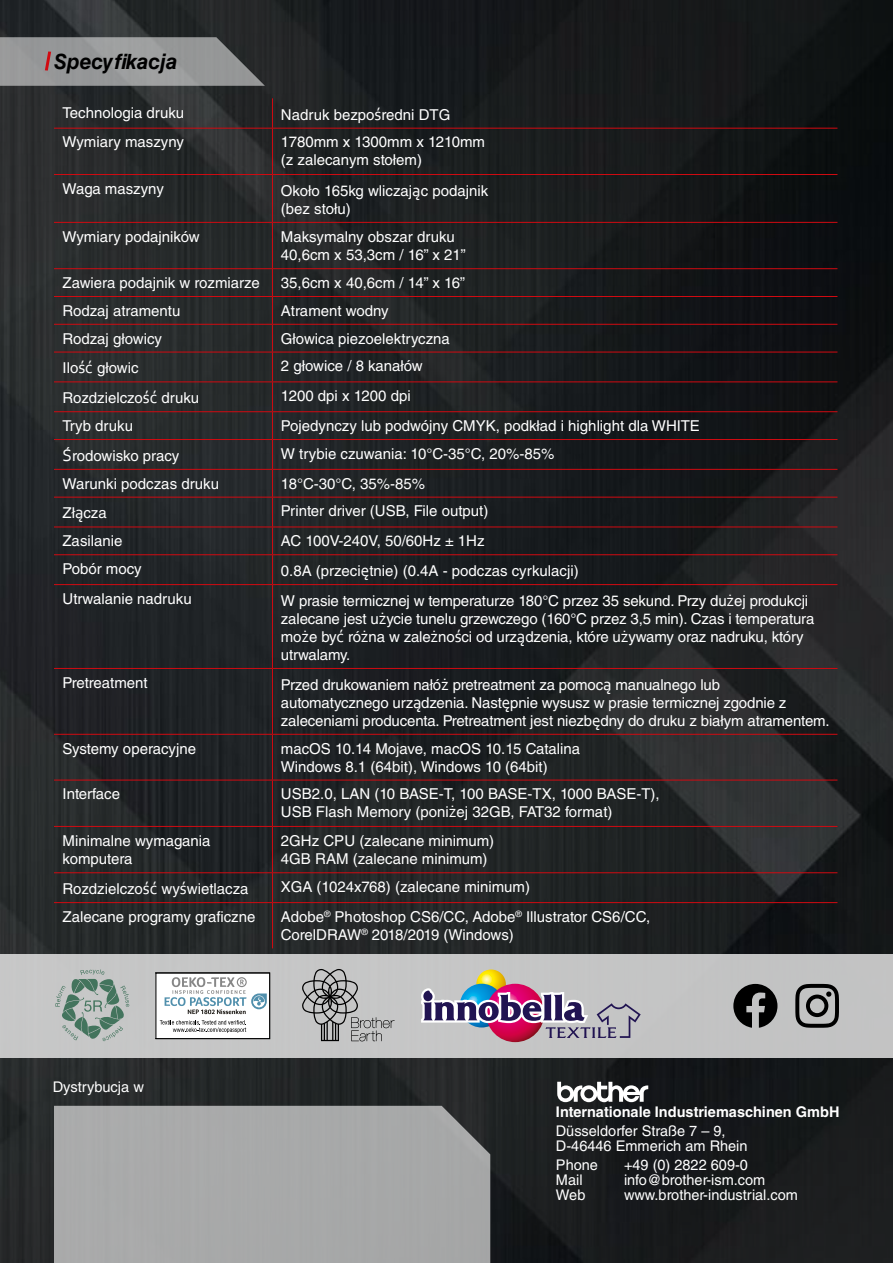
<style>
.page{position:relative;width:893px;height:1263px;background:#fff}
.page>*{position:absolute;margin:0;border:0;box-sizing:border-box;transform-origin:0 0}
.t1{font:italic 700 21px "Helvetica LT Std";color:#000}
.t2{font:15px/18px "Helvetica LT Std";color:#fff}
.t3{font:14.7px/14.7px "Helvetica LT Std";color:#fff}
.t4{font:700 14.7px "Helvetica LT Std";color:#fff}
.s1{font-family:"Corbel";font-size:17.25px}
</style>
<div class="page">
<img style="left:0;top:0;width:893px;height:1263px">
<div style="left:0;top:954px;width:893px;height:104px;background:#c5c5c5"></div>
<svg style="left:476px;top:969px;width:30px;height:30px"></svg>
<svg style="left:460px;top:984px;width:44px;height:43px"></svg>
<svg style="left:486px;top:984px;width:58px;height:58px"></svg>
<svg style="left:421px;top:988px;width:220px;height:50px"></svg>
<svg style="left:55px;top:969px;width:74px;height:72px"></svg>
<svg style="left:557px;top:1082px;width:91px;height:20px"></svg>
<svg style="left:795px;top:984px;width:44px;height:44px"></svg>
<svg style="left:302px;top:969px;width:93px;height:72px"></svg>
<svg style="left:158px;top:974px;width:110px;height:63px;background:#dfe4e5"></svg>
<div style="left:156px;top:972px;width:114px;height:67px;border:1px solid #000"></div>
<svg style="left:733px;top:984px;width:44px;height:44px"></svg>
<hr style="left:272px;top:98px;width:1px;height:30px;background:#d20a11">
<hr style="left:54px;top:128px;width:218px;height:1px;background:#d20a11">
<hr style="left:54px;top:174px;width:218px;height:1px;background:#d20a11">
<hr style="left:54px;top:222px;width:218px;height:1px;background:#d20a11">
<hr style="left:54px;top:268px;width:218px;height:1px;background:#d20a11">
<hr style="left:54px;top:296px;width:218px;height:1px;background:#d20a11">
<hr style="left:54px;top:324px;width:218px;height:1px;background:#d20a11">
<hr style="left:54px;top:352px;width:218px;height:1px;background:#d20a11">
<hr style="left:54px;top:381px;width:218px;height:1px;background:#d20a11">
<hr style="left:54px;top:411px;width:218px;height:1px;background:#d20a11">
<hr style="left:54px;top:439px;width:218px;height:1px;background:#d20a11">
<hr style="left:54px;top:469px;width:218px;height:1px;background:#d20a11">
<hr style="left:54px;top:497px;width:218px;height:1px;background:#d20a11">
<hr style="left:54px;top:527px;width:218px;height:1px;background:#d20a11">
<hr style="left:54px;top:554px;width:218px;height:1px;background:#d20a11">
<hr style="left:54px;top:584px;width:218px;height:1px;background:#d20a11">
<hr style="left:54px;top:668px;width:218px;height:1px;background:#d20a11">
<hr style="left:54px;top:734px;width:218px;height:1px;background:#d20a11">
<hr style="left:54px;top:780px;width:218px;height:1px;background:#d20a11">
<hr style="left:54px;top:826px;width:218px;height:1px;background:#d20a11">
<hr style="left:54px;top:872px;width:218px;height:1px;background:#d20a11">
<hr style="left:272px;top:129px;width:1px;height:45px;background:#d20a11">
<hr style="left:272px;top:175px;width:1px;height:47px;background:#d20a11">
<hr style="left:272px;top:223px;width:1px;height:45px;background:#d20a11">
<svg style="left:272px;top:269px;width:1px;height:228px"></svg>
<hr style="left:272px;top:497px;width:1px;height:30px;background:#d20a11">
<svg style="left:272px;top:528px;width:1px;height:56px"></svg>
<hr style="left:272px;top:585px;width:1px;height:83px;background:#d20a11">
<hr style="left:272px;top:669px;width:1px;height:65px;background:#d20a11">
<hr style="left:272px;top:735px;width:1px;height:45px;background:#d20a11">
<hr style="left:272px;top:780px;width:1px;height:46px;background:#d20a11">
<hr style="left:272px;top:827px;width:1px;height:45px;background:#d20a11">
<svg style="left:272px;top:873px;width:1px;height:29px"></svg>
<hr style="left:272px;top:128px;width:565px;height:1px;background:#d20a11">
<hr style="left:272px;top:174px;width:565px;height:1px;background:#d20a11">
<hr style="left:272px;top:222px;width:565px;height:1px;background:#d20a11">
<hr style="left:272px;top:268px;width:565px;height:1px;background:#d20a11">
<hr style="left:272px;top:296px;width:565px;height:1px;background:#d20a11">
<hr style="left:272px;top:324px;width:565px;height:1px;background:#d20a11">
<hr style="left:272px;top:352px;width:565px;height:1px;background:#d20a11">
<hr style="left:272px;top:381px;width:565px;height:1px;background:#d20a11">
<hr style="left:272px;top:411px;width:565px;height:1px;background:#d20a11">
<hr style="left:272px;top:439px;width:565px;height:1px;background:#d20a11">
<hr style="left:272px;top:469px;width:565px;height:1px;background:#d20a11">
<hr style="left:272px;top:497px;width:565px;height:1px;background:#d20a11">
<hr style="left:272px;top:527px;width:565px;height:1px;background:#d20a11">
<hr style="left:272px;top:554px;width:565px;height:1px;background:#d20a11">
<hr style="left:272px;top:584px;width:565px;height:1px;background:#d20a11">
<hr style="left:272px;top:668px;width:565px;height:1px;background:#d20a11">
<hr style="left:272px;top:734px;width:565px;height:1px;background:#d20a11">
<hr style="left:272px;top:780px;width:565px;height:1px;background:#d20a11">
<hr style="left:272px;top:826px;width:565px;height:1px;background:#d20a11">
<hr style="left:272px;top:872px;width:565px;height:1px;background:#d20a11">
<hr style="left:54px;top:902px;width:218px;height:1px;background:#d20a11">
<hr style="left:272px;top:903px;width:1px;height:45px;background:#d20a11">
<hr style="left:272px;top:902px;width:565px;height:1px;background:#d20a11">
<svg style="left:0;top:37px;width:265px;height:49px;background:#8d8d8e"></svg>
<div style="left:54px;top:1106px;width:436px;height:157px;background:#a8a9a9"></div>
<h1 class="t1" style="left:54px;top:49px;width:125px">Specyfikacja</h1>
<p class="t2" style="left:63px;top:103px;width:123px">Technologia druku</p>
<p class="t2" style="left:281px;top:105px;width:171px">Nadruk bezpo<span class="s1">ś</span>redni DTG</p>
<p class="t2" style="left:62px;top:133px;width:123px">Wymiary maszyny</p>
<p class="t2" style="left:281px;top:133px;width:206px">1780mm x 1300mm x 1210mm (z zalecanym stołem)</p>
<p class="t2" style="left:62px;top:179px;width:103px">Waga maszyny</p>
<p class="t2" style="left:281px;top:182px;width:209px">Około 165kg wliczaj<span class="s1">ą</span>c podajnik (bez stołu)</p>
<p class="t2" style="left:63px;top:227px;width:139px">Wymiary podajników</p>
<p class="t2" style="left:281px;top:227px;width:186px">Maksymalny obszar druku<br>40,6cm x 53,3cm / 16” x 21”</p>
<p class="t2" style="left:63px;top:274px;width:199px">Zawiera podajnik w rozmiarze</p>
<p class="t2" style="left:281px;top:274px;width:186px">35,6cm x 40,6cm / 14” x 16”</p>
<p class="t2" style="left:63px;top:301px;width:119px">Rodzaj atramentu</p>
<p class="t2" style="left:281px;top:301px;width:109px">Atrament wodny</p>
<p class="t2" style="left:63px;top:329px;width:101px">Rodzaj głowicy</p>
<p class="t2" style="left:281px;top:329px;width:170px">Głowica piezoelektryczna</p>
<p class="t2" style="left:63px;top:359px;width:77px">Ilo<span class="s1">ść</span> głowic</p>
<p class="t2" style="left:281px;top:357px;width:143px">2 głowice / 8 kanałów</p>
<p class="t2" style="left:62px;top:389px;width:138px">Rozdzielczo<span class="s1">ść</span> druku</p>
<p class="t2" style="left:281px;top:387px;width:131px">1200 dpi x 1200 dpi</p>
<p class="t2" style="left:62px;top:417px;width:72px">Tryb druku</p>
<p class="t2" style="left:281px;top:417px;width:420px">Pojedynczy lub podwójny CMYK, podkład i highlight dla WHITE</p>
<p class="t2" style="left:63px;top:446px;width:118px"><span class="s1">Ś</span>rodowisko pracy</p>
<p class="t2" style="left:281px;top:444px;width:275px">W trybie czuwania: 10°C-35°C, 20%-85%</p>
<p class="t2" style="left:62px;top:474px;width:158px">Warunki podczas druku</p>
<p class="t2" style="left:281px;top:474px;width:146px">18°C-30°C, 35%-85%</p>
<p class="t2" style="left:62px;top:504px;width:46px">Zł<span class="s1">ą</span>cza</p>
<p class="t2" style="left:281px;top:502px;width:209px">Printer driver (USB, File output)</p>
<p class="t2" style="left:62px;top:532px;width:62px">Zasilanie</p>
<p class="t2" style="left:281px;top:532px;width:205px">AC 100V-240V, 50/60Hz ± 1Hz</p>
<p class="t2" style="left:62px;top:560px;width:81px">Pobór mocy</p>
<p class="t2" style="left:281px;top:562px;width:299px">0.8A (przeci<span class="s1">ę</span>tnie) (0.4A - podczas cyrkulacji)</p>
<p class="t2" style="left:63px;top:590px;width:131px">Utrwalanie nadruku</p>
<p class="t2" style="left:281px;top:592px;width:535px">W prasie termicznej w temperaturze 180°C przez 35 sekund. Przy du<span class="s1">ż</span>ej produkcji zalecane jest u<span class="s1">ż</span>ycie tunelu grzewczego (160°C przez 3,5 min). Czas i temperatura mo<span class="s1">ż</span>e by<span class="s1">ć</span> ró<span class="s1">ż</span>na w zale<span class="s1">ż</span>no<span class="s1">ś</span>ci od urz<span class="s1">ą</span>dzenia, które u<span class="s1">ż</span>ywamy oraz nadruku, który utrwalamy.</p>
<p class="t2" style="left:63px;top:673px;width:87px">Pretreatment</p>
<p class="t2" style="left:281px;top:675px;width:550px">Przed drukowaniem nałó<span class="s1">ż</span> pretreatment za pomoc<span class="s1">ą</span> manualnego lub automatycznego urz<span class="s1">ą</span>dzenia. Nast<span class="s1">ę</span>pnie wysusz w prasie termicznej zgodnie z zaleceniami producenta. Pretreatment jest niezb<span class="s1">ę</span>dny do druku z białym atramentem.</p>
<p class="t2" style="left:63px;top:739px;width:135px">Systemy operacyjne</p>
<p class="t2" style="left:281px;top:739px;width:301px">macOS 10.14 Mojave, macOS 10.15 Catalina<br>Windows 8.1 (64bit), Windows 10 (64bit)</p>
<p class="t2" style="left:63px;top:785px;width:59px">Interface</p>
<p class="t2" style="left:281px;top:785px;width:380px">USB2.0, LAN (10 BASE-T, 100 BASE-TX, 1000 BASE-T),<br>USB Flash Memory (poni<span class="s1">ż</span>ej 32GB, FAT32 format)</p>
<p class="t2" style="left:63px;top:831px;width:150px">Minimalne wymagania komputera</p>
<p class="t2" style="left:281px;top:831px;width:215px">2GHz CPU (zalecane minimum)<br>4GB RAM (zalecane minimum)</p>
<p class="t2" style="left:63px;top:880px;width:188px">Rozdzielczo<span class="s1">ść</span> wy<span class="s1">ś</span>wietlacza</p>
<p class="t2" style="left:281px;top:878px;width:251px">XGA (1024x768) (zalecane minimum)</p>
<p class="t2" style="left:63px;top:907px;width:194px">Zalecane programy graficzne</p>
<p class="t2" style="left:281px;top:907px;width:371px">Adobe<sup>®</sup> Photoshop CS6/CC, Adobe<sup>®</sup> Illustrator CS6/CC,<br>CorelDRAW<sup>®</sup> 2018/2019 (Windows)</p>
<p class="t3" style="left:53px;top:1080px;width:93px">Dystrybucja w</p>
<p class="t4" style="left:556px;top:1103px;width:285px">Internationale Industriemaschinen GmbH</p>
<p class="t3" style="left:556px;top:1123px;width:193px">Düsseldorfer Straße 7 – 9,<br>D-46446 Emmerich am Rhein</p>
<p class="t3" style="left:556px;top:1157px;width:44px">Phone</p>
<p class="t3" style="left:624px;top:1157px;width:126px">+49 (0) 2822 609-0</p>
<p class="t3" style="left:556px;top:1172px;width:28px">Mail</p>
<p class="t3" style="left:624px;top:1172px;width:143px">info@brother-ism.com</p>
<p class="t3" style="left:556px;top:1187px;width:31px">Web</p>
<p class="t3" style="left:624px;top:1187px;width:176px">www.brother-industrial.com</p>
</div>
